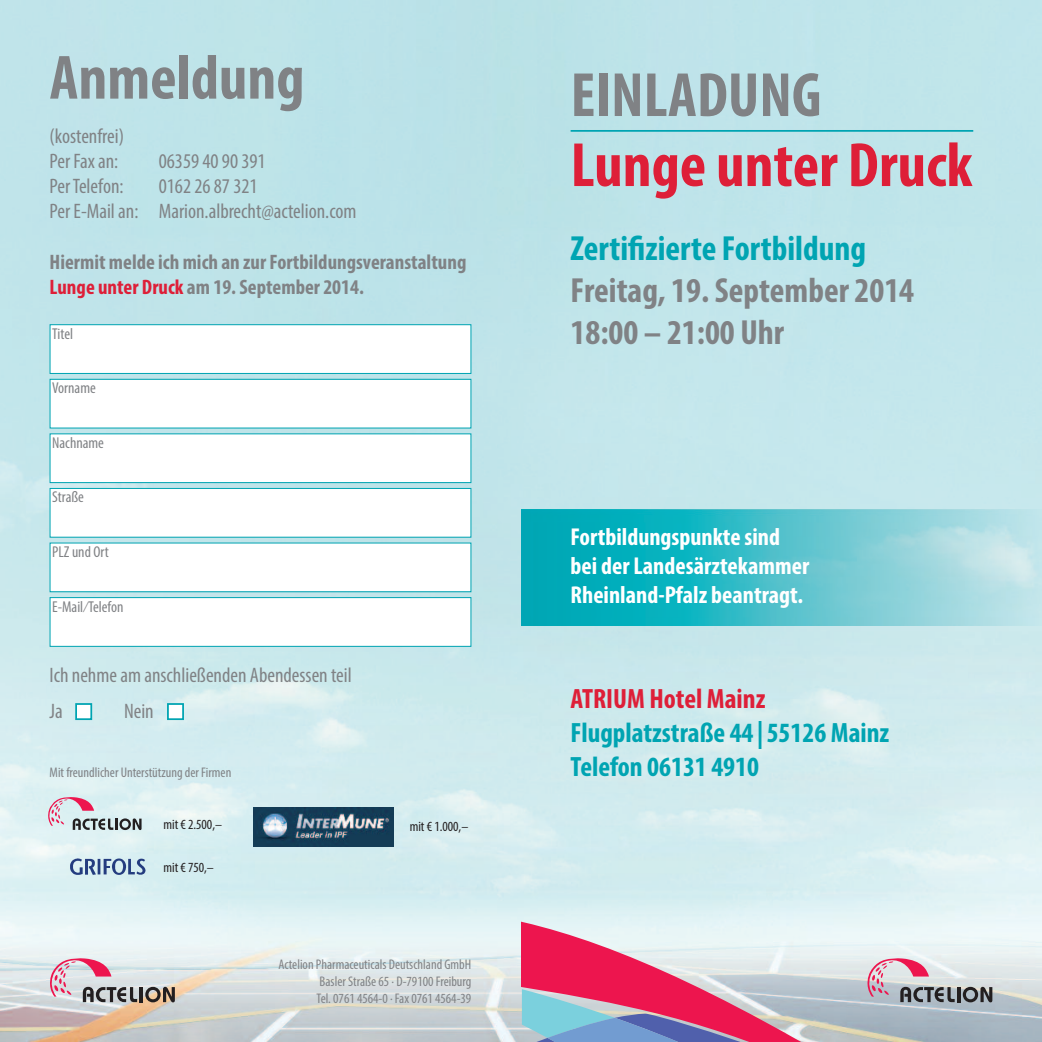
<style>
.page{position:relative;width:1042px;height:1042px;background:#fff}
.page>*{position:absolute;margin:0;border:0;box-sizing:border-box;transform-origin:0 0}
.t1{font:700 condensed 63px "Myriad Pro";color:#808285}
.t2{font:700 condensed 63px "Myriad Pro";color:#de1f38}
.t3{font:700 condensed 35px/42px "Myriad Pro";color:#808285}
.t4{font:700 condensed 35px "Myriad Pro";color:#00a4b2}
.t5{font:700 condensed 28px/33.6px "Myriad Pro";color:#00a4b2}
.t6{font:700 condensed 28px "Myriad Pro";color:#de1f38}
.t7{font:700 condensed 24.5px/29.4px "Myriad Pro";color:#fff}
.t8{font:condensed 21px/25.2px "Myriad Pro";color:#808285}
.t9{font:700 condensed 21px/25.2px "Myriad Pro";color:#808285}
.t10{font:condensed 15.75px "Myriad Pro";color:#808285}
.t11{font:condensed 14px/16.8px "Myriad Pro";color:#808285;text-align:justify}
.t12{font:condensed 14px "Myriad Pro";color:#231f20}
.s1{color:#de1f38}
</style>
<div class="page">
<img style="left:0;top:0;width:1042px;height:1042px">
<svg style="left:522px;top:915px;width:299px;height:127px;background:#d09bb3"></svg>
<hr style="left:957px;top:987px;width:3px;height:15px;background:#231f20">
<svg style="left:963px;top:987px;width:29px;height:15px"></svg>
<svg style="left:867px;top:958px;width:87px;height:44px;background:#c3adb7"></svg>
<hr style="left:140px;top:987px;width:3px;height:15px;background:#231f20">
<svg style="left:145px;top:987px;width:30px;height:15px"></svg>
<svg style="left:50px;top:958px;width:87px;height:44px;background:#cab5be"></svg>
<svg style="left:48px;top:797px;width:94px;height:33px;background:#c5c2c9"></svg>
<img style="left:521px;top:510px;width:521px;height:115px">
<hr style="left:570px;top:130px;width:403px;height:2px;background:#00a4b2">
<div style="left:77px;top:705px;width:13px;height:13px;background:#fff"></div>
<div style="left:75px;top:703px;width:17px;height:17px;border:2px solid #00a4b2"></div>
<div style="left:169px;top:705px;width:13px;height:13px;background:#fff"></div>
<div style="left:167px;top:703px;width:17px;height:17px;border:2px solid #00a4b2"></div>
<img style="left:67px;top:854px;width:79px;height:25px">
<img style="left:254px;top:807px;width:140px;height:39px">
<div style="left:50px;top:325px;width:420px;height:48px;background:#fff"></div>
<div style="left:50px;top:324px;width:421px;height:50px;border:1px solid #00a4b2"></div>
<div style="left:50px;top:380px;width:420px;height:47px;background:#fff"></div>
<div style="left:50px;top:379px;width:421px;height:49px;border:1px solid #00a4b2"></div>
<div style="left:50px;top:434px;width:420px;height:48px;background:#fff"></div>
<div style="left:50px;top:433px;width:421px;height:50px;border:1px solid #00a4b2"></div>
<div style="left:50px;top:489px;width:420px;height:48px;background:#fff"></div>
<div style="left:50px;top:488px;width:421px;height:49px;border:1px solid #00a4b2"></div>
<div style="left:50px;top:543px;width:420px;height:48px;background:#fff"></div>
<div style="left:50px;top:542px;width:421px;height:50px;border:1px solid #00a4b2"></div>
<div style="left:50px;top:598px;width:420px;height:48px;background:#fff"></div>
<div style="left:50px;top:597px;width:421px;height:50px;border:1px solid #00a4b2"></div>
<h1 class="t1" style="left:50px;top:55px;width:256px">Anmeldung</h1>
<p class="t8" style="left:50px;top:125px;width:76px">(kostenfrei)<br>Per Fax an:</p>
<p class="t8" style="left:159px;top:150px;width:108px">06359 40 90 391</p>
<p class="t8" style="left:50px;top:175px;width:76px">PerTelefon:</p>
<p class="t8" style="left:50px;top:175px;width:308px;text-align:center">0162 26 87 321<br>Per E-Mail an: Marion.albrecht@actelion.com</p>
<p class="t9" style="left:50px;top:251px;width:418px">Hiermit melde ich mich an zur Fortbildungsveranstaltung<br><span class="s1">Lunge unter Druck</span> am 19. September 2014.</p>
<p class="t10" style="left:52px;top:328px;width:22px">Titel</p>
<p class="t10" style="left:52px;top:382px;width:45px">Vorname</p>
<p class="t10" style="left:52px;top:437px;width:53px">Nachname</p>
<p class="t10" style="left:52px;top:491px;width:33px">Straße</p>
<p class="t10" style="left:52px;top:546px;width:58px">PLZund Ort</p>
<p class="t10" style="left:52px;top:601px;width:73px">E-Mail ⁄Telefon</p>
<p class="t8" style="left:50px;top:658px;width:304px;line-height:36.2px">Ich nehme am anschließenden Abendessen teil<br>Ja</p>
<p class="t8" style="left:124px;top:700px;width:31px">Nein</p>
<p class="t11" style="left:50px;top:765px;width:183px">Mit freundlicher Unterstützung der Firmen</p>
<p class="t12" style="left:163px;top:819px;width:60px">mit € 2.500,–</p>
<p class="t12" style="left:163px;top:862px;width:52px">mit € 750,–</p>
<p class="t12" style="left:410px;top:821px;width:60px">mit € 1.000,–</p>
<p class="t11" style="left:317px;top:957px;width:156px;text-indent:-38px">Actelion Pharmaceuticals Deutschland GmbH Basler Straße 65 · D-79100 Freiburg Tel. 0761 4564-0 · Fax 0761 4564-39</p>
<h1 class="t1" style="left:570px;top:72px;width:252px">EINLADUNG</h1>
<h1 class="t2" style="left:570px;top:142px;width:403px">Lunge unter Druck</h1>
<h2 class="t4" style="left:570px;top:236px;width:297px">Zertifizierte Fortbildung</h2>
<h2 class="t3" style="left:570px;top:272px;width:345px">Freitag, 19. September 2014<br>18:00 – 21:00 Uhr</h2>
<p class="t7" style="left:570px;top:524px;width:240px">Fortbildungspunkte sind bei der Landesärztekammer<br>Rheinland-Pfalz beantragt.</p>
<h3 class="t6" style="left:570px;top:689px;width:196px">ATRIUM Hotel Mainz</h3>
<h3 class="t5" style="left:570px;top:718px;width:320px">Flugplatzstraße 44 | 55126 Mainz<br>Telefon 06131 4910</h3>
</div>
